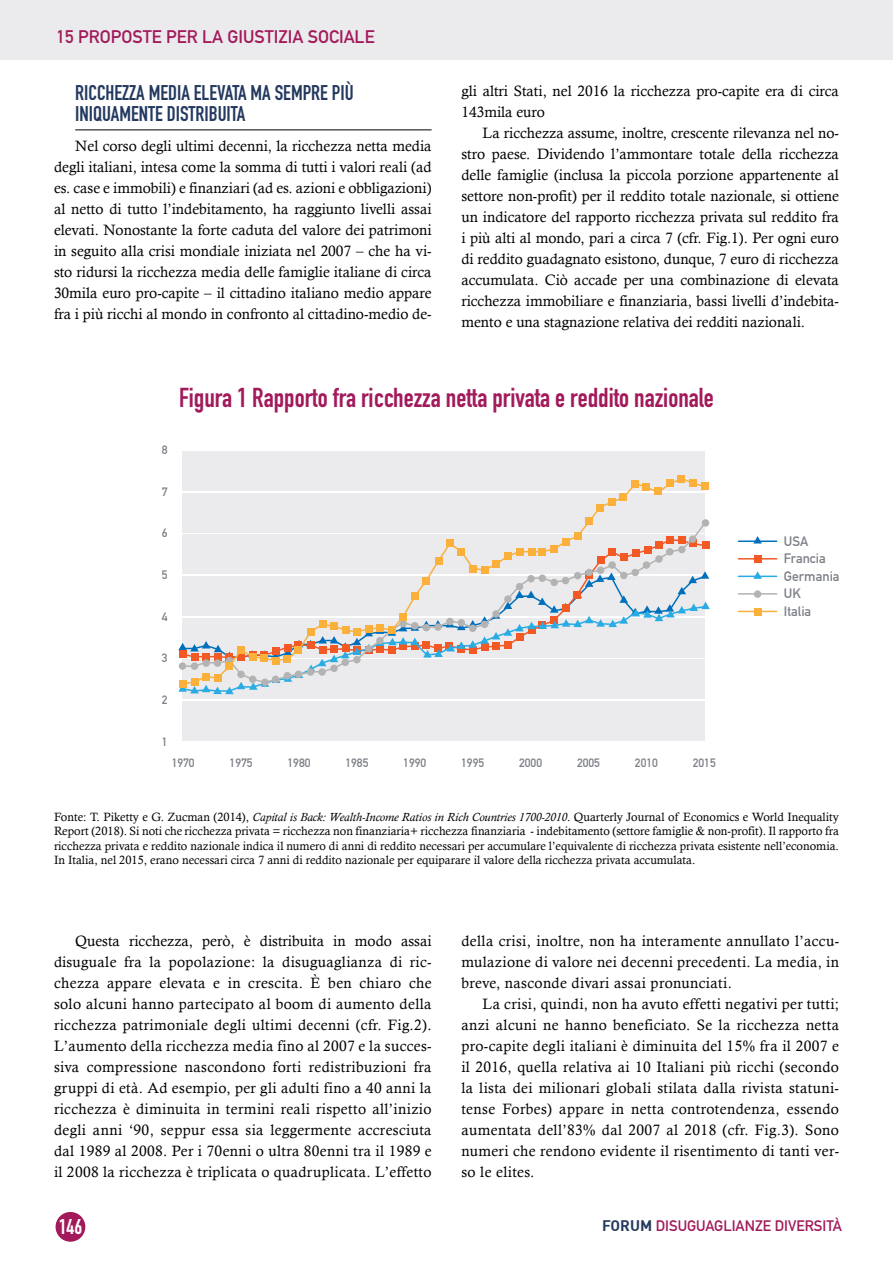
<style>
.page{position:relative;width:893px;height:1263px;background:#fff}
.page>*{position:absolute;margin:0;border:0;box-sizing:border-box;transform-origin:0 0}
.t1{font:27px "DIN Engschrift Std";color:#a21a5b}
.t2{font:21px/21px "DIN Engschrift Std";color:#23395f}
.t3{font:21px "DIN Engschrift Std";color:#fff}
.t4{font:18px "DIN Mittelschrift Std";color:#a21a5b}
.t5{font:15px/21px "Calisto";color:#000;text-align:justify}
.t6{font:15px "DIN Mittelschrift Std";color:#a21a5b}
.t7{font:13.5px/17.5px "DIN Mittelschrift Std";color:#7d8087}
.t8{font:12px/14.4px "Calisto";color:#000;text-align:justify}
.t9{font:12px "DIN Mittelschrift Std";color:#7d8087}
.s1{font-style:italic}
.s2{font-family:"DIN";font-weight:700;color:#23395f}
</style>
<div class="page">
<div style="left:0;top:0;width:893px;height:60px;background:#ebebed"></div>
<div style="left:56px;top:1212px;width:29px;height:30px;background:#a21a5b;border-radius:50%"></div>
<hr style="left:75px;top:129px;width:357px;height:1px;background:#000">
<div style="left:183px;top:451px;width:522px;height:40px;background:#ebebed"></div>
<div style="left:183px;top:660px;width:522px;height:39px;background:#ebebed"></div>
<div style="left:183px;top:701px;width:522px;height:40px;background:#ebebed"></div>
<hr style="left:738px;top:540px;width:39px;height:2px;background:#0070bd">
<svg style="left:753px;top:536px;width:9px;height:7px"></svg>
<hr style="left:738px;top:558px;width:39px;height:1px;background:#f25924">
<div style="left:754px;top:555px;width:7px;height:7px;background:#f25924"></div>
<hr style="left:738px;top:576px;width:39px;height:1px;background:#29abe3">
<svg style="left:753px;top:571px;width:9px;height:8px"></svg>
<hr style="left:738px;top:593px;width:39px;height:2px;background:#b3b3b3">
<div style="left:754px;top:590px;width:7px;height:8px;background:#b3b3b3;border-radius:50%"></div>
<hr style="left:738px;top:611px;width:39px;height:1px;background:#fab03b">
<div style="left:754px;top:608px;width:7px;height:7px;background:#fab03b"></div>
<div style="left:702px;top:541px;width:7px;height:7px;background:#f25924"></div>
<svg style="left:178px;top:573px;width:532px;height:121px"></svg>
<div style="left:179px;top:662px;width:7px;height:8px;background:#b3b3b3;border-radius:50%"></div>
<div style="left:702px;top:519px;width:7px;height:8px;background:#b3b3b3;border-radius:50%"></div>
<svg style="left:182px;top:478px;width:523px;height:207px;fill:#ebebed"></svg>
<div style="left:179px;top:680px;width:7px;height:8px;background:#fab03b"></div>
<div style="left:191px;top:678px;width:7px;height:7px;background:#fab03b"></div>
<div style="left:202px;top:673px;width:8px;height:7px;background:#fab03b"></div>
<div style="left:214px;top:674px;width:7px;height:7px;background:#fab03b"></div>
<div style="left:226px;top:662px;width:7px;height:8px;background:#fab03b"></div>
<div style="left:237px;top:646px;width:8px;height:8px;background:#fab03b"></div>
<div style="left:249px;top:653px;width:7px;height:7px;background:#fab03b"></div>
<div style="left:261px;top:655px;width:7px;height:7px;background:#fab03b"></div>
<div style="left:272px;top:657px;width:7px;height:7px;background:#fab03b"></div>
<div style="left:284px;top:655px;width:7px;height:7px;background:#fab03b"></div>
<div style="left:295px;top:646px;width:7px;height:8px;background:#fab03b"></div>
<div style="left:307px;top:628px;width:8px;height:8px;background:#fab03b"></div>
<div style="left:319px;top:621px;width:7px;height:7px;background:#fab03b"></div>
<div style="left:330px;top:623px;width:8px;height:7px;background:#fab03b"></div>
<div style="left:342px;top:626px;width:7px;height:8px;background:#fab03b"></div>
<div style="left:353px;top:628px;width:8px;height:8px;background:#fab03b"></div>
<div style="left:365px;top:625px;width:7px;height:8px;background:#fab03b"></div>
<div style="left:376px;top:624px;width:8px;height:7px;background:#fab03b"></div>
<div style="left:388px;top:626px;width:8px;height:8px;background:#fab03b"></div>
<div style="left:399px;top:613px;width:8px;height:7px;background:#fab03b"></div>
<div style="left:411px;top:592px;width:8px;height:8px;background:#fab03b"></div>
<div style="left:423px;top:577px;width:7px;height:7px;background:#fab03b"></div>
<div style="left:435px;top:557px;width:7px;height:7px;background:#fab03b"></div>
<div style="left:446px;top:540px;width:8px;height:7px;background:#fab03b"></div>
<div style="left:458px;top:548px;width:7px;height:7px;background:#fab03b"></div>
<div style="left:469px;top:565px;width:7px;height:7px;background:#fab03b"></div>
<div style="left:481px;top:566px;width:7px;height:8px;background:#fab03b"></div>
<div style="left:492px;top:561px;width:8px;height:7px;background:#fab03b"></div>
<div style="left:504px;top:553px;width:8px;height:7px;background:#fab03b"></div>
<div style="left:516px;top:548px;width:7px;height:7px;background:#fab03b"></div>
<div style="left:528px;top:548px;width:7px;height:7px;background:#fab03b"></div>
<div style="left:539px;top:548px;width:7px;height:7px;background:#fab03b"></div>
<div style="left:550px;top:545px;width:8px;height:8px;background:#fab03b"></div>
<div style="left:562px;top:538px;width:7px;height:7px;background:#fab03b"></div>
<div style="left:574px;top:532px;width:7px;height:8px;background:#fab03b"></div>
<div style="left:585px;top:517px;width:7px;height:8px;background:#fab03b"></div>
<div style="left:596px;top:504px;width:8px;height:7px;background:#fab03b"></div>
<div style="left:608px;top:498px;width:7px;height:7px;background:#fab03b"></div>
<div style="left:620px;top:493px;width:7px;height:7px;background:#fab03b"></div>
<div style="left:632px;top:480px;width:7px;height:7px;background:#fab03b"></div>
<div style="left:642px;top:484px;width:8px;height:7px;background:#fab03b"></div>
<div style="left:654px;top:487px;width:8px;height:8px;background:#fab03b"></div>
<div style="left:666px;top:480px;width:8px;height:7px;background:#fab03b"></div>
<div style="left:678px;top:475px;width:7px;height:7px;background:#fab03b"></div>
<div style="left:689px;top:480px;width:7px;height:7px;background:#fab03b"></div>
<div style="left:701px;top:483px;width:7px;height:7px;background:#fab03b"></div>
<p class="t4" style="left:57px;top:26px;width:320px">15 PROPOSTE PER LA GIUSTIZIA SOCIALE</p>
<h2 class="t2" style="left:75px;top:82px;width:280px">RICCHEZZA MEDIA ELEVATA MA SEMPRE PIÙ<br>INIQUAMENTE DISTRIBUITA</h2>
<p class="t5" style="left:54px;top:135px;width:379px;text-indent:21px">Nel corso degli ultimi decenni, la ricchezza netta media degli italiani, intesa come la somma di tutti i valori reali (ad es. case e immobili) e finanziari (ad es. azioni e obbligazioni) al netto di tutto l’indebitamento, ha raggiunto livelli assai elevati. Nonostante la forte caduta del valore dei patrimoni in seguito alla crisi mondiale iniziata nel 2007 – che ha vi&shy;sto ridursi la ricchezza media delle famiglie italiane di circa 30mila euro pro-capite – il cittadino italiano medio appare fra i più ricchi al mondo in confronto al cittadino-medio de-</p>
<p class="t5" style="left:461px;top:80px;width:379px">gli altri Stati, nel 2016 la ricchezza pro-capite era di circa<br>143mila euro</p>
<p class="t5" style="left:461px;top:122px;width:379px;text-indent:21px">La ricchezza assume, inoltre, crescente rilevanza nel no&shy;stro paese. Dividendo l’ammontare totale della ricchezza delle famiglie (inclusa la piccola porzione appartenente al settore non-profit) per il reddito totale nazionale, si ottiene un indicatore del rapporto ricchezza privata sul reddito fra i più alti al mondo, pari a circa 7 (cfr. Fig.1). Per ogni euro di reddito guadagnato esistono, dunque, 7 euro di ricchezza accumulata. Ciò accade per una combinazione di elevata ricchezza immobiliare e finanziaria, bassi livelli d’indebita&shy;mento e una stagnazione relativa dei redditi nazionali.</p>
<p class="t9" style="left:162px;top:443px;width:7px">8</p>
<h1 class="t1" style="left:179px;top:382px;width:536px">Figura 1 Rapporto fra ricchezza netta privata e reddito nazionale</h1>
<p class="t9" style="left:162px;top:484px;width:7px">7</p>
<p class="t9" style="left:162px;top:526px;width:7px">6</p>
<p class="t9" style="left:162px;top:568px;width:7px">5</p>
<p class="t9" style="left:162px;top:609px;width:7px">4</p>
<p class="t9" style="left:162px;top:651px;width:7px">3</p>
<p class="t9" style="left:162px;top:693px;width:7px">2</p>
<p class="t9" style="left:162px;top:734px;width:7px">1</p>
<p class="t9" style="left:172px;top:756px;width:25px">1970</p>
<p class="t9" style="left:230px;top:756px;width:25px">1975</p>
<p class="t9" style="left:287px;top:756px;width:25px">1980</p>
<p class="t9" style="left:345px;top:756px;width:25px">1985</p>
<p class="t9" style="left:403px;top:756px;width:25px">1990</p>
<p class="t9" style="left:461px;top:756px;width:25px">1995</p>
<p class="t9" style="left:519px;top:756px;width:25px">2000</p>
<p class="t9" style="left:577px;top:756px;width:25px">2005</p>
<p class="t9" style="left:635px;top:756px;width:25px">2010</p>
<p class="t9" style="left:693px;top:756px;width:25px">2015</p>
<p class="t7" style="left:784px;top:532px;width:57px">USA<br>Francia<br>Germania<br>UK<br>Italia</p>
<p class="t8" style="left:54px;top:809px;width:786px">Fonte: T. Piketty e G. Zucman (2014), <span class="s1">Capital is Back: Wealth-Income Ratios in Rich Countries 1700-2010</span>. Quarterly Journal of Economics e World Inequality Report (2018). Si noti che ricchezza privata = ricchezza non finanziaria+ ricchezza finanziaria - indebitamento (settore famiglie &amp; non-profit). Il rapporto fra ricchezza privata e reddito nazionale indica il numero di anni di reddito necessari per accumulare l’equivalente di ricchezza privata esistente nell’economia.<br>In Italia, nel 2015, erano necessari circa 7 anni di reddito nazionale per equiparare il valore della ricchezza privata accumulata.</p>
<p class="t5" style="left:54px;top:930px;width:379px;text-indent:21px">Questa ricchezza, però, è distribuita in modo assai disuguale fra la popolazione: la disuguaglianza di ric&shy;chezza appare elevata e in crescita. È ben chiaro che solo alcuni hanno partecipato al boom di aumento della ricchezza patrimoniale degli ultimi decenni (cfr. Fig.2).<br>L’aumento della ricchezza media fino al 2007 e la succes&shy;siva compressione nascondono forti redistribuzioni fra gruppi di età. Ad esempio, per gli adulti fino a 40 anni la ricchezza è diminuita in termini reali rispetto all’inizio degli anni ‘90, seppur essa sia leggermente accresciuta dal 1989 al 2008. Per i 70enni o ultra 80enni tra il 1989 e il 2008 la ricchezza è triplicata o quadruplicata. L’effetto</p>
<p class="t5" style="left:461px;top:930px;width:379px">della crisi, inoltre, non ha interamente annullato l’accu&shy;mulazione di valore nei decenni precedenti. La media, in breve, nasconde divari assai pronunciati.</p>
<p class="t5" style="left:461px;top:993px;width:379px;text-indent:21px">La crisi, quindi, non ha avuto effetti negativi per tutti; anzi alcuni ne hanno beneficiato. Se la ricchezza netta pro-capite degli italiani è diminuita del 15% fra il 2007 e il 2016, quella relativa ai 10 Italiani più ricchi (secondo la lista dei milionari globali stilata dalla rivista statuni&shy;tense Forbes) appare in netta controtendenza, essendo aumentata dell’83% dal 2007 al 2018 (cfr. Fig.3). Sono numeri che rendono evidente il risentimento di tanti ver&shy;so le elites.</p>
<h2 class="t3" style="left:59px;top:1214px;width:25px">146</h2>
<p class="t6" style="left:602px;top:1217px;width:241px"><span class="s2">FORUM</span> DISUGUAGLIANZE DIVERSITÀ</p>
</div>
